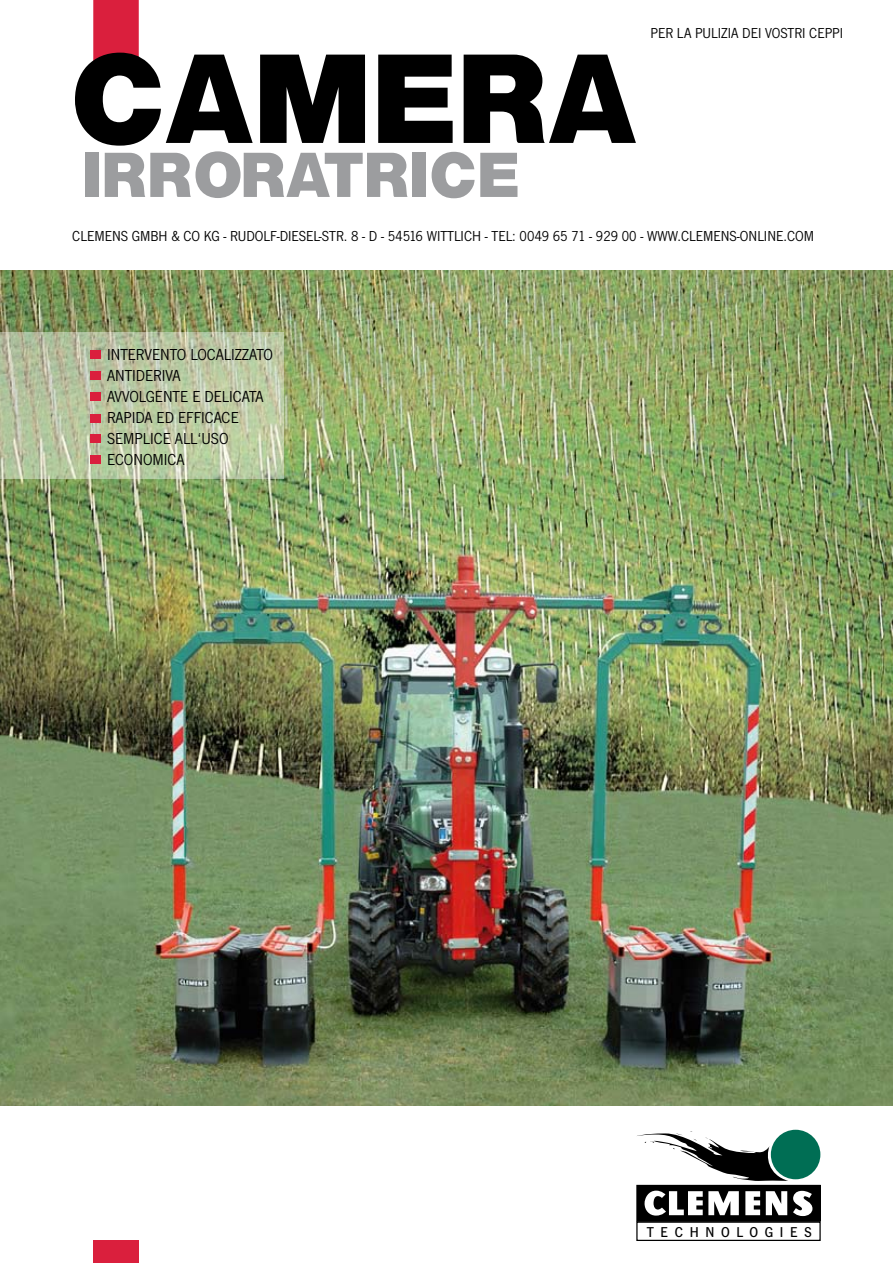
<style>
.page{position:relative;width:893px;height:1263px;background:#fff}
.page>*{position:absolute;margin:0;border:0;box-sizing:border-box;transform-origin:0 0}
.t1{font:800 122.55px "Olnova";letter-spacing:.035em;color:#000}
.t2{font:800 61.2px "Olnova";letter-spacing:.035em;color:#9c9d9f}
.t3{font:16.5px/21px "News Got T";color:#000}
.t4{font:15px "News Got T";color:#000}
.t5{font:500 14.85px "News Got T";letter-spacing:.45em;color:#000}
</style>
<div class="page">
<img style="left:0;top:271px;width:893px;height:835px">
<svg style="left:0;top:332px;width:284px;height:146px;background:#bbc6a3"></svg>
<svg style="left:93px;top:0;width:46px;height:88px"></svg>
<div style="left:771px;top:1130px;width:49px;height:49px;background:#006e54;border-radius:50%"></div>
<svg style="left:637px;top:1131px;width:151px;height:50px"></svg>
<div style="left:637px;top:1185px;width:183px;height:36px;background:#000"></div>
<div style="left:636px;top:1185px;width:185px;height:37px;border:1px solid #000"></div>
<svg style="left:645px;top:1190px;width:94px;height:25px"></svg>
<svg style="left:766px;top:1191px;width:21px;height:24px"></svg>
<svg style="left:793px;top:1191px;width:19px;height:25px"></svg>
<svg style="left:745px;top:1191px;width:15px;height:24px"></svg>
<div style="left:636px;top:1221px;width:185px;height:20px;border:1px solid #000"></div>
<div style="left:91px;top:351px;width:10px;height:8px;background:#da1f3d"></div>
<div style="left:91px;top:372px;width:10px;height:8px;background:#da1f3d"></div>
<div style="left:91px;top:393px;width:10px;height:8px;background:#da1f3d"></div>
<div style="left:91px;top:414px;width:10px;height:8px;background:#da1f3d"></div>
<div style="left:91px;top:435px;width:10px;height:8px;background:#da1f3d"></div>
<div style="left:91px;top:456px;width:10px;height:8px;background:#da1f3d"></div>
<div style="left:93px;top:1240px;width:46px;height:23px;background:#da1f3d"></div>
<h1 class="t1" style="left:72px;top:25px;width:564px">CAMERA</h1>
<h2 class="t2" style="left:83px;top:138px;width:437px">IRRORATRICE</h2>
<p class="t4" style="left:651px;top:25px;width:194px">PER LA PULIZIA DEI VOSTRI CEPPI</p>
<p class="t4" style="left:72px;top:228px;width:743px">CLEMENS GMBH &amp; CO KG - RUDOLF-DIESEL-STR. 8 - D - 54516 WITTLICH - TEL: 0049 65 71 - 929 00 - WWW.CLEMENS-ONLINE.COM</p>
<p class="t3" style="left:107px;top:344px;width:168px">INTERVENTO LOCALIZZATO<br>ANTIDERIVA<br>AVVOLGENTE E DELICATA<br>RAPIDA ED EFFICACE<br>SEMPLICE ALL‘USO<br>ECONOMICA</p>
<p class="t5" style="left:647px;top:1224px;width:167px">TECHNOLOGIES</p>
</div>
